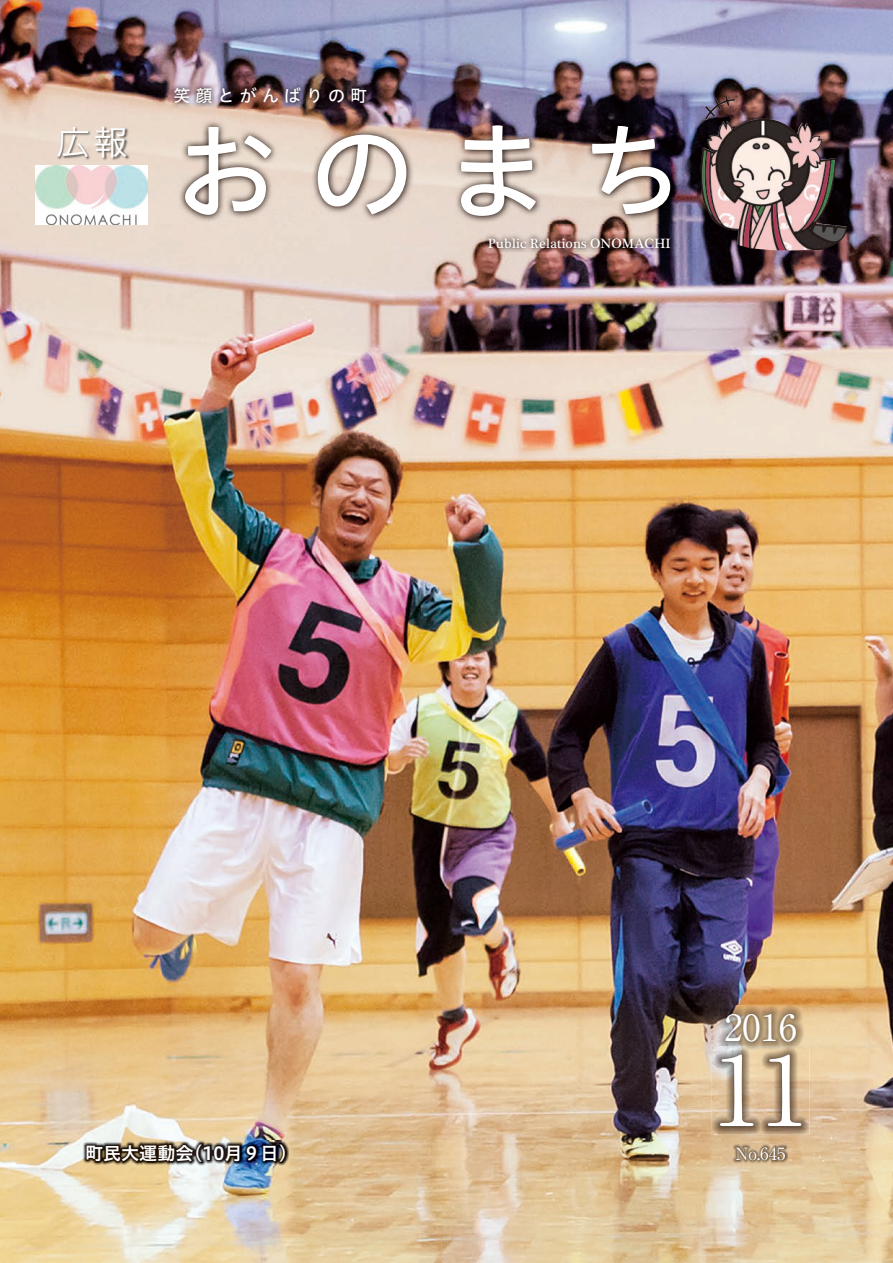
<style>
.page{position:relative;width:893px;height:1263px;background:#fff}
.page>*{position:absolute;margin:0;border:0;box-sizing:border-box;transform-origin:0 0}
.t1{font:104.1px "Hiragino UD Sans Std W5";color:#fff}
.t2{font:700 95.7px "A1 Mincho Std";color:#fff}
.t3{font:700 36.15px "A1 Mincho Std";color:#fff}
.t4{font:34.05px "Hiragino UD Sans F Std N W3";color:#fff}
.t5{font:18px "Hiragino UD Sans Std W6";color:#fff}
.t6{font:16.95px "Hiragino UD Sans Std W5";letter-spacing:.3em;color:#fff}
.t7{font:700 16.95px "A1 Mincho Std";color:#fff}
.t8{font:13.8px "Plantagenet Cherokee";color:#fff}
</style>
<div class="page">
<img style="left:0;top:0;width:893px;height:1263px">
<img style="left:169px;top:82px;width:203px;height:26px">
<img style="left:57px;top:126px;width:73px;height:35px">
<img style="left:178px;top:118px;width:500px;height:106px">
<img style="left:36px;top:165px;width:112px;height:59px">
<img style="left:484px;top:233px;width:191px;height:20px">
<img style="left:700px;top:96px;width:147px;height:155px">
<img style="left:717px;top:1005px;width:87px;height:42px">
<img style="left:712px;top:1047px;width:97px;height:88px">
<img style="left:733px;top:1144px;width:55px;height:19px">
<img style="left:82px;top:1140px;width:207px;height:26px">
<h3 class="t4" style="left:56px;top:116px;width:73px">広報</h3>
<p class="t6" style="left:173px;top:82px;width:195px">笑顔とがんばりの町</p>
<h1 class="t1" style="left:174px;top:92px;width:512px">おのまち</h1>
<p class="t8" style="left:488px;top:235px;width:184px">Public Relations ONOMACHI</p>
<h3 class="t5" style="left:184px;top:1139px;width:114px">（10月９日）</h3>
<h3 class="t5" style="left:85px;top:1139px;width:110px">町民大運動会</h3>
<h3 class="t3" style="left:724px;top:998px;width:74px">2016</h3>
<h2 class="t2" style="left:713px;top:1012px;width:97px">11</h2>
<p class="t7" style="left:736px;top:1140px;width:52px">No.645</p>
</div>
